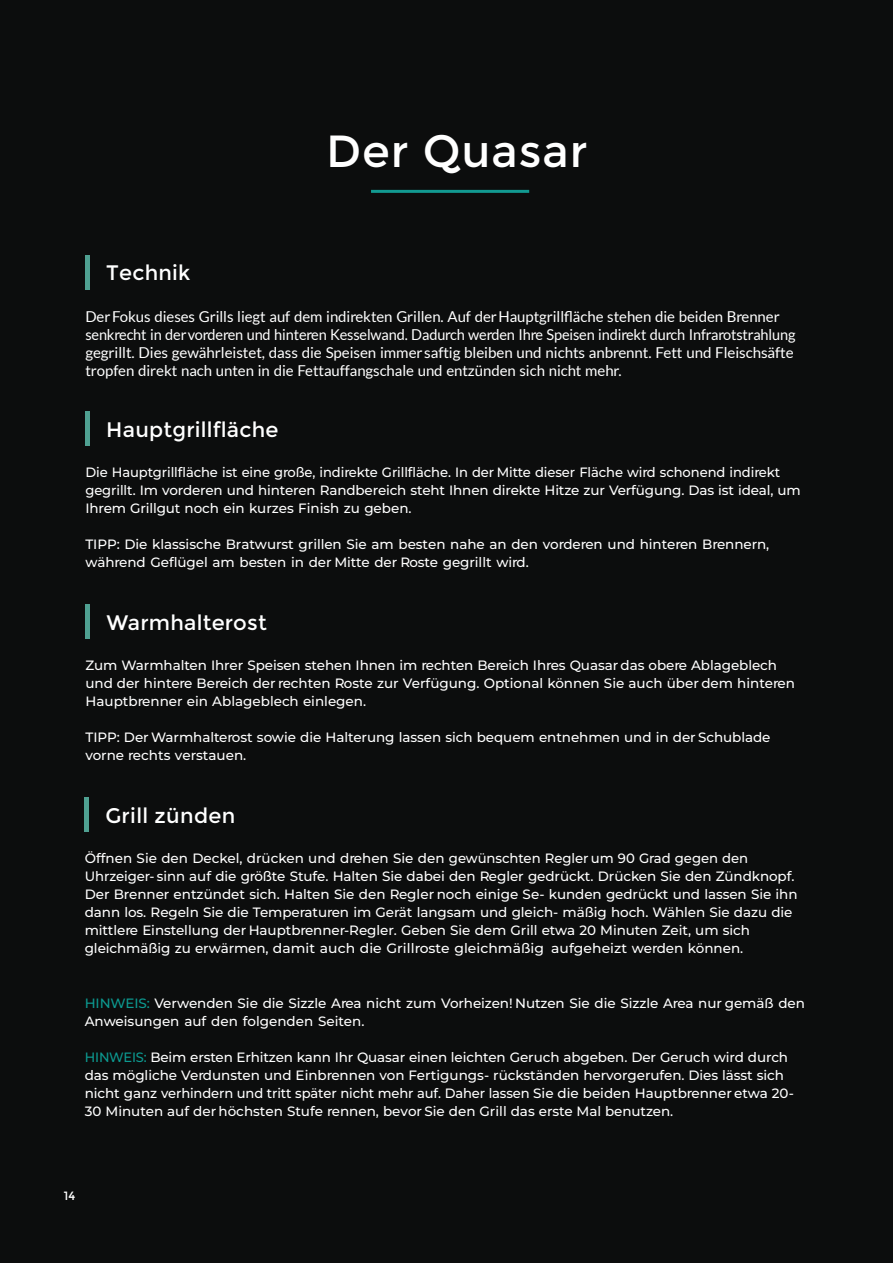
<style>
.page{position:relative;width:893px;height:1263px;background:#0c0d0d}
.page>*{position:absolute;margin:0;border:0;box-sizing:border-box;transform-origin:0 0}
.t1{font:45px "Montserrat";letter-spacing:.02em;color:#fff}
.t2{font:21px "Montserrat";letter-spacing:.01em;color:#fff}
.t3{font:15px/18px "Lato";letter-spacing:-.005em;color:#fff}
.t4{font:500 13.5px/18px "Montserrat";letter-spacing:-.005em;color:#fff}
.t5{font:12px "Montserrat";color:#fff}
.s1{color:#0d9990}
</style>
<div class="page">
<div style="left:85px;top:255px;width:5px;height:34px;background:#4fa091"></div>
<div style="left:85px;top:412px;width:5px;height:34px;background:#4fa091"></div>
<hr style="left:86px;top:604px;width:4px;height:34px;background:#4fa091">
<hr style="left:371px;top:190px;width:158px;height:3px;background:#129a91">
<hr style="left:85px;top:797px;width:4px;height:34px;background:#4fa091">
<h1 class="t1" style="left:326px;top:125px;width:263px">Der Quasar</h1>
<h2 class="t2" style="left:106px;top:261px;width:86px">Technik</h2>
<p class="t3" style="left:85px;top:307px;width:711px">Der Fokus dieses Grills liegt auf dem indirekten Grillen. Auf der Hauptgrillfläche stehen die beiden Brenner senkrecht in der vorderen und hinteren Kesselwand. Dadurch werden Ihre Speisen indirekt durch Infrarotstrahlung gegrillt. Dies gewährleistet, dass die Speisen immer saftig bleiben und nichts anbrennt. Fett und Fleischsäfte tropfen direkt nach unten in die Fettauffangschale und entzünden sich nicht mehr.</p>
<h2 class="t2" style="left:106px;top:417px;width:174px">Hauptgrillfläche</h2>
<p class="t4" style="left:85px;top:464px;width:717px">Die Hauptgrillfläche ist eine große, indirekte Grillfläche. In der Mitte dieser Fläche wird schonend indirekt gegrillt. Im vorderen und hinteren Randbereich steht Ihnen direkte Hitze zur Verfügung. Das ist ideal, um<br>Ihrem Grillgut noch ein kurzes Finish zu geben.</p>
<p class="t4" style="left:85px;top:536px;width:685px">TIPP: Die klassische Bratwurst grillen Sie am besten nahe an den vorderen und hinteren Brennern, während Geflügel am besten in der Mitte der Roste gegrillt wird.</p>
<h2 class="t2" style="left:106px;top:610px;width:162px">Warmhalterost</h2>
<p class="t4" style="left:86px;top:657px;width:711px">Zum Warmhalten Ihrer Speisen stehen Ihnen im rechten Bereich Ihres Quasar das obere Ablageblech und der hintere Bereich der rechten Roste zur Verfügung. Optional können Sie auch über dem hinteren<br>Hauptbrenner ein Ablageblech einlegen.</p>
<p class="t4" style="left:86px;top:729px;width:686px">TIPP: Der Warmhalterost sowie die Halterung lassen sich bequem entnehmen und in der Schublade vorne rechts verstauen.</p>
<h2 class="t2" style="left:105px;top:803px;width:131px">Grill zünden</h2>
<p class="t4" style="left:85px;top:850px;width:714px">Öffnen Sie den Deckel, drücken und drehen Sie den gewünschten Regler um 90 Grad gegen den Uhrzeiger- sinn auf die größte Stufe. Halten Sie dabei den Regler gedrückt. Drücken Sie den Zündknopf.<br>Der Brenner entzündet sich. Halten Sie den Regler noch einige Se- kunden gedrückt und lassen Sie ihn dann los. Regeln Sie die Temperaturen im Gerät langsam und gleich- mäßig hoch. Wählen Sie dazu die mittlere Einstellung der Hauptbrenner-Regler. Geben Sie dem Grill etwa 20 Minuten Zeit, um sich gleichmäßig zu erwärmen, damit auch die Grillroste gleichmäßig aufgeheizt werden können.</p>
<p class="t4" style="left:85px;top:995px;width:722px"><span class="s1">HINWEIS:</span> Verwenden Sie die Sizzle Area nicht zum Vorheizen! Nutzen Sie die Sizzle Area nur gemäß den<br>Anweisungen auf den folgenden Seiten.</p>
<p class="t4" style="left:85px;top:1049px;width:711px"><span class="s1">HINWEIS:</span> Beim ersten Erhitzen kann Ihr Quasar einen leichten Geruch abgeben. Der Geruch wird durch das mögliche Verdunsten und Einbrennen von Fertigungs- rückständen hervorgerufen. Dies lässt sich nicht ganz verhindern und tritt später nicht mehr auf. Daher lassen Sie die beiden Hauptbrenner etwa 20- 30 Minuten auf der höchsten Stufe rennen, bevor Sie den Grill das erste Mal benutzen.</p>
<p class="t5" style="left:64px;top:1188px;width:13px">14</p>
</div>
